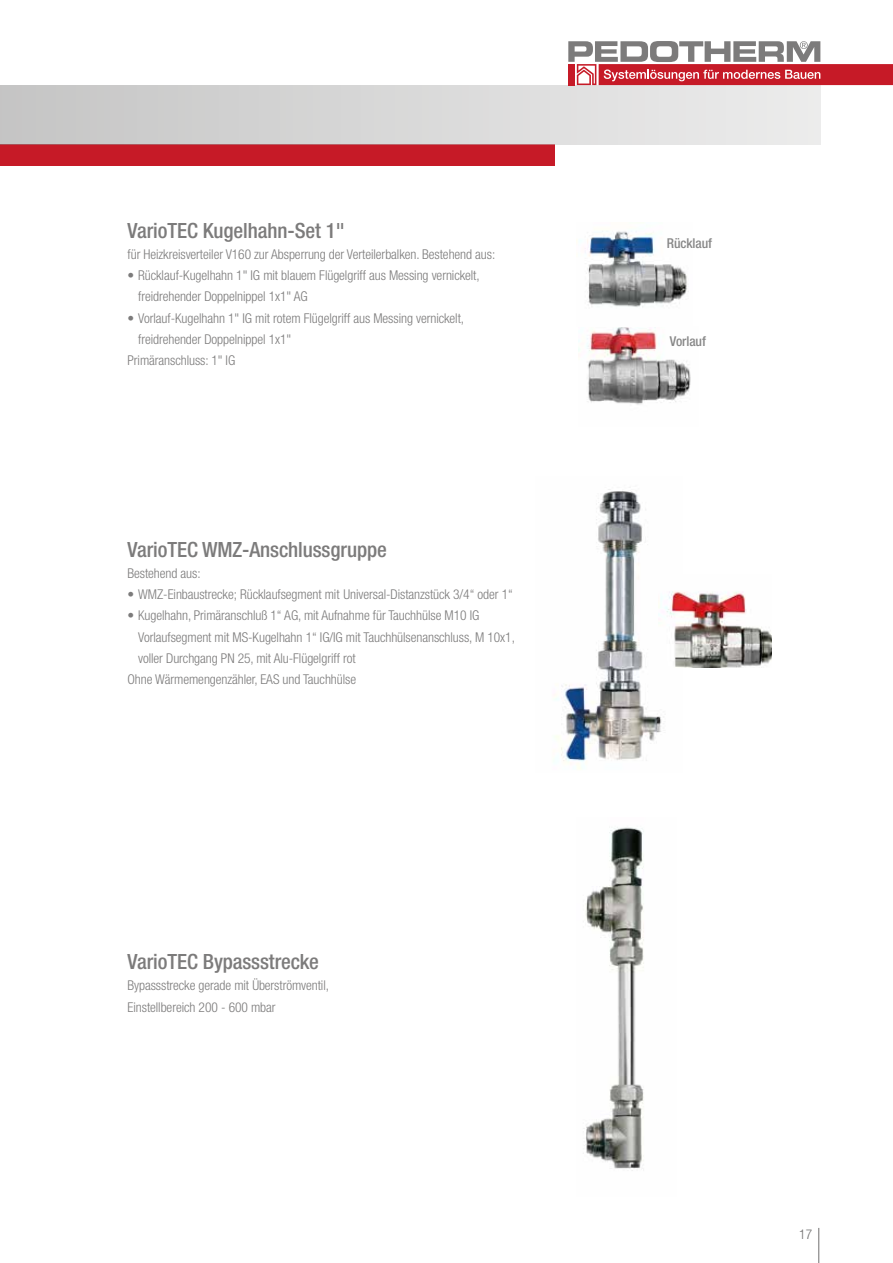
<style>
.page{position:relative;width:893px;height:1263px;background:#fff}
.page>*{position:absolute;margin:0;border:0;box-sizing:border-box;transform-origin:0 0}
.t1{font:500 condensed 21px "Helvetica Neue";letter-spacing:-.005em;color:#7c7b7b}
.t2{font:500 condensed 13.65px "Helvetica Neue";letter-spacing:-.005em;color:#878787}
.t3{font:300 condensed 13.5px/21.3px "Helvetica Neue";letter-spacing:-.005em;color:#7c7b7b}
.t4{font:300 condensed 13.5px "Helvetica Neue";color:#706f6f}
</style>
<div class="page">
<div style="left:0;top:145px;width:555px;height:21px;background:#c61a27"></div>
<div style="left:0;top:85px;width:821px;height:60px;background:linear-gradient(to right,#c5c5c5,#ececec)"></div>
<div style="left:599px;top:64px;width:294px;height:21px;background:#c61a27"></div>
<svg style="left:568px;top:41px;width:252px;height:44px"></svg>
<div style="left:568px;top:64px;width:7px;height:21px;background:#c61a27"></div>
<hr style="left:818px;top:1228px;width:1px;height:35px;background:#706f6f">
<img style="left:583px;top:827px;width:61px;height:344px">
<img style="left:555px;top:489px;width:107px;height:281px">
<img style="left:658px;top:574px;width:114px;height:94px">
<img style="left:578px;top:327px;width:113px;height:78px">
<img style="left:576px;top:231px;width:113px;height:77px">
<h1 class="t1" style="left:128px;top:218px;width:219px">VarioTEC Kugelhahn-Set 1"</h1>
<p class="t3" style="left:128px;top:243px;width:369px">für Heizkreisverteiler V160 zur Absperrung der Verteilerbalken. Bestehend aus:</p>
<p class="t3" style="left:138px;top:265px;width:343px;text-indent:-11px">• Rücklauf-Kugelhahn 1" IG mit blauem Flügelgriff aus Messing vernickelt, freidrehender Doppelnippel 1x1" AG</p>
<p class="t3" style="left:128px;top:307px;width:338px">• Vorlauf-Kugelhahn 1" IG mit rotem Flügelgriff aus Messing vernickelt,</p>
<p class="t3" style="left:138px;top:328px;width:155px">freidrehender Doppelnippel 1x1"</p>
<p class="t3" style="left:128px;top:350px;width:109px">Primäranschluss: 1" IG</p>
<h1 class="t1" style="left:128px;top:536px;width:261px">VarioTEC WMZ-Anschlussgruppe</h1>
<p class="t3" style="left:128px;top:562px;width:75px">Bestehend aus:</p>
<p class="t3" style="left:128px;top:583px;width:387px">• WMZ-Einbaustrecke; Rücklaufsegment mit Universal-Distanzstück 3/4“ oder 1“</p>
<p class="t3" style="left:128px;top:605px;width:353px">• Kugelhahn, Primäranschluß 1“ AG, mit Aufnahme für Tauchhülse M10 IG</p>
<p class="t3" style="left:138px;top:626px;width:378px">Vorlaufsegment mit MS-Kugelhahn 1“ IG/IG mit Tauchhülsenanschluss, M 10x1,</p>
<p class="t3" style="left:138px;top:647px;width:219px">voller Durchgang PN 25, mit Alu-Flügelgriff rot</p>
<p class="t3" style="left:128px;top:669px;width:230px">Ohne Wärmemengenzähler, EAS und Tauchhülse</p>
<h1 class="t1" style="left:128px;top:949px;width:193px">VarioTEC Bypassstrecke</h1>
<p class="t3" style="left:128px;top:975px;width:203px">Bypassstrecke gerade mit Überströmventil,<br>Einstellbereich 200 - 600 mbar</p>
<p class="t2" style="left:667px;top:235px;width:47px">Rücklauf</p>
<p class="t2" style="left:670px;top:333px;width:38px">Vorlauf</p>
<p class="t4" style="left:799px;top:1226px;width:14px">17</p>
</div>
